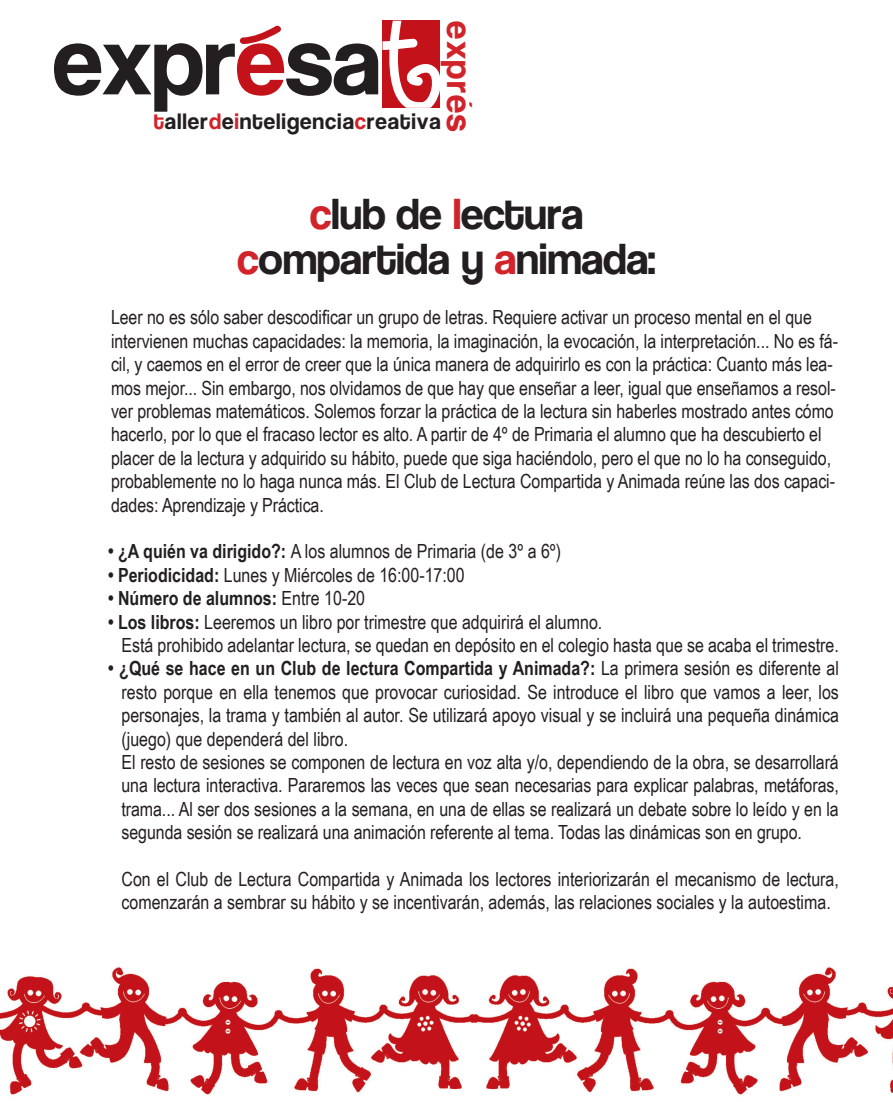
<style>
.page{position:relative;width:893px;height:1102px;background:#fff}
.page>*{position:absolute;margin:0;border:0;box-sizing:border-box;transform-origin:0 0}
.t1{font:42px "Coolvetica";color:#231f20}
.t2{font:34.05px "Coolvetica";letter-spacing:.05em;color:#d1232a}
.t3{font:21.6px "Coolvetica";letter-spacing:.05em;color:#231f20}
.t4{font:19.5px/23.4px "Arial Narrow";letter-spacing:-.005em;color:#231f20}
.t5{font:700 19.5px "Arial Narrow";color:#231f20}
.s1{color:#d1232a}
.s2{font-weight:700}
.s3{font-weight:400}
</style>
<div class="page">
<img style="left:0;top:967px;width:893px;height:128px">
<svg style="left:54px;top:21px;width:386px;height:91px"></svg>
<p class="t2" style="left:477px;top:21px;width:112px;rotate:90deg">exprés</p>
<p class="t3" style="left:154px;top:109px;width:288px"><span class="s1">t</span>aller<span class="s1">d</span>e<span class="s1">i</span>nteligencia<span class="s1">c</span>reativa</p>
<p class="t1" style="left:310px;top:192px;width:275px"><span class="s1">c</span>lub de <span class="s1">l</span>ectura</p>
<p class="t1" style="left:237px;top:237px;width:420px"><span class="s1">c</span>ompartida y <span class="s1">a</span>nimada:</p>
<p class="t4" style="left:111px;top:305px;width:729px">Leer no es sólo saber descodificar un grupo de letras. Requiere activar un proceso mental en el que intervienen muchas capacidades: la memoria, la imaginación, la evocación, la interpretación... No es fá&shy;cil, y caemos en el error de creer que la única manera de adquirirlo es con la práctica: Cuanto más lea&shy;mos mejor... Sin embargo, nos olvidamos de que hay que enseñar a leer, igual que enseñamos a resol&shy;ver problemas matemáticos. Solemos forzar la práctica de la lectura sin haberles mostrado antes cómo hacerlo, por lo que el fracaso lector es alto. A partir de 4º de Primaria el alumno que ha descubierto el placer de la lectura y adquirido su hábito, puede que siga haciéndolo, pero el que no lo ha conseguido, probablemente no lo haga nunca más. El Club de Lectura Compartida y Animada reúne las dos capaci&shy;dades: Aprendizaje y Práctica.</p>
<p class="t4" style="left:108px;top:539px;width:455px"><span class="s2">• ¿A quién va dirigido?:</span> A los alumnos de Primaria (de 3º a 6º)</p>
<p class="t4" style="left:108px;top:562px;width:358px"><span class="s2">• Periodicidad:</span> Lunes y Miércoles de 16:00-17:00</p>
<p class="t5" style="left:108px;top:583px;width:259px">• Número de alumnos: <span class="s3">Entre 10-20</span></p>
<p class="t4" style="left:108px;top:609px;width:496px"><span class="s2">• Los libros:</span> Leeremos un libro por trimestre que adquirirá el alumno.</p>
<p class="t4" style="left:121px;top:633px;width:719px">Está prohibido adelantar lectura, se quedan en depósito en el colegio hasta que se acaba el trimestre.</p>
<p class="t4" style="left:122px;top:656px;width:719px;text-align:justify;text-indent:-14px"><span class="s2">• ¿Qué se hace en un Club de lectura Compartida y Animada?:</span> La primera sesión es diferente al resto porque en ella tenemos que provocar curiosidad. Se introduce el libro que vamos a leer, los personajes, la trama y también al autor. Se utilizará apoyo visual y se incluirá una pequeña dinámica (juego) que dependerá del libro.</p>
<p class="t4" style="left:121px;top:750px;width:719px;text-align:justify">El resto de sesiones se componen de lectura en voz alta y/o, dependiendo de la obra, se desarrollará una lectura interactiva. Pararemos las veces que sean necesarias para explicar palabras, metáforas, trama... Al ser dos sesiones a la semana, en una de ellas se realizará un debate sobre lo leído y en la segunda sesión se realizará una animación referente al tema. Todas las dinámicas son en grupo.</p>
<p class="t4" style="left:121px;top:867px;width:719px">Con el Club de Lectura Compartida y Animada los lectores interiorizarán el mecanismo de lectura, comenzarán a sembrar su hábito y se incentivarán, además, las relaciones sociales y la autoestima.</p>
</div>
